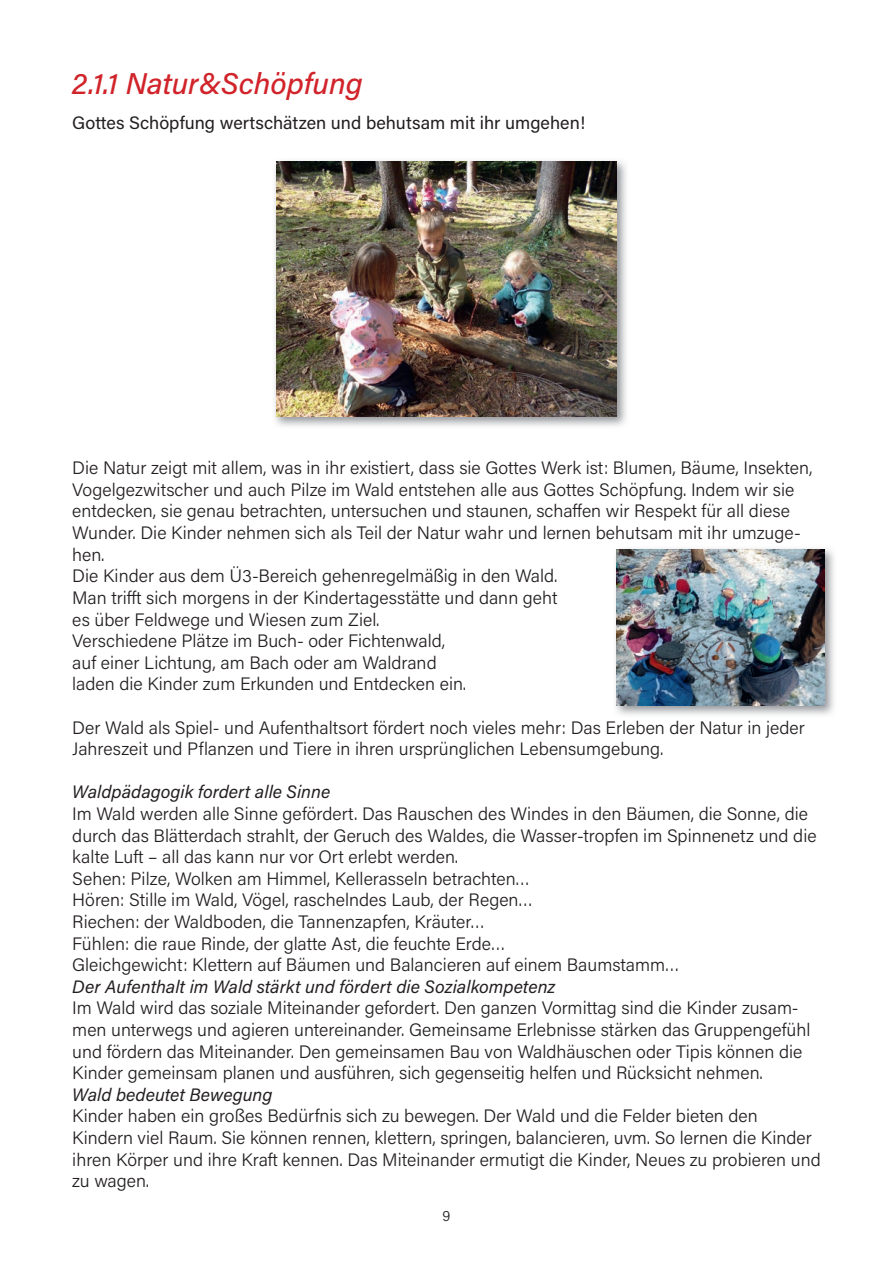
<style>
.page{position:relative;width:893px;height:1263px;background:#fff}
.page>*{position:absolute;margin:0;border:0;box-sizing:border-box;transform-origin:0 0}
.t1{font:italic 500 30px "Acumin Pro";color:#d1232a}
.t2{font:300 18px/21.6px "Acumin Pro";color:#231f20}
.t3{font:italic 18px "Acumin Pro";color:#231f20}
.t4{font:18px "Acumin Pro";color:#231f20}
.t5{font:300 15px "Acumin Pro";color:#231f20}
</style>
<div class="page">
<img style="left:274px;top:160px;width:352px;height:266px">
<img style="left:276px;top:162px;width:341px;height:255px">
<img style="left:615px;top:548px;width:219px;height:167px">
<img style="left:617px;top:550px;width:207px;height:155px">
<h1 class="t1" style="left:72px;top:63px;width:292px">2.1.1 Natur&amp;Schöpfung</h1>
<p class="t4" style="left:72px;top:110px;width:515px">Gottes Schöpfung wertschätzen und behutsam mit ihr umgehen!</p>
<p class="t2" style="left:72px;top:456px;width:742px">Die Natur zeigt mit allem, was in ihr existiert, dass sie Gottes Werk ist: Blumen, Bäume, Insekten, Vogelgezwitscher und auch Pilze im Wald entstehen alle aus Gottes Schöpfung. Indem wir sie entdecken, sie genau betrachten, untersuchen und staunen, scha en wir Respekt für all diese Wunder. Die Kinder nehmen sich als Teil der Natur wahr und lernen behutsam mit ihr umzuge&shy;hen.<br>Die Kinder aus dem Ü3-Bereich gehenregelmäßig in den Wald.<br>Man tri t sich morgens in der Kindertagesstätte und dann geht<br>es über Feldwege und Wiesen zum Ziel.<br>Verschiedene Plätze im Buch- oder Fichtenwald,<br>auf einer Lichtung, am Bach oder am Waldrand<br>laden die Kinder zum Erkunden und Entdecken ein.</p>
<p class="t2" style="left:72px;top:716px;width:734px">Der Wald als Spiel- und Aufenthaltsort fördert noch vieles mehr: Das Erleben der Natur in jeder<br>Jahreszeit und Pflanzen und Tiere in ihren ursprünglichen Lebensumgebung.</p>
<p class="t3" style="left:72px;top:779px;width:260px">Waldpädagogik fordert alle Sinne</p>
<p class="t2" style="left:72px;top:802px;width:746px">Im Wald werden alle Sinne gefördert. Das Rauschen des Windes in den Bäumen, die Sonne, die durch das Blätterdach strahlt, der Geruch des Waldes, die Wasser-tropfen im Spinnenetz und die kalte Luft – all das kann nur vor Ort erlebt werden.<br>Sehen: Pilze, Wolken am Himmel, Kellerasseln betrachten…<br>Hören: Stille im Wald, Vögel, raschelndes Laub, der Regen…<br>Riechen: der Waldboden, die Tannenzapfen, Kräuter…<br>Fühlen: die raue Rinde, der glatte Ast, die feuchte Erde…<br>Gleichgewicht: Klettern auf Bäumen und Balancieren auf einem Baumstamm…</p>
<p class="t3" style="left:72px;top:974px;width:485px">Der Aufenthalt im Wald stärkt und fördert die Sozialkompetenz</p>
<p class="t2" style="left:72px;top:996px;width:740px">Im Wald wird das soziale Miteinander gefordert. Den ganzen Vormittag sind die Kinder zusam&shy;men unterwegs und agieren untereinander. Gemeinsame Erlebnisse stärken das Gruppengefühl und fördern das Miteinander. Den gemeinsamen Bau von Waldhäuschen oder Tipis können die Kinder gemeinsam planen und ausführen, sich gegenseitig helfen und Rücksicht nehmen.</p>
<p class="t3" style="left:72px;top:1082px;width:202px">Wald bedeutet Bewegung</p>
<p class="t2" style="left:72px;top:1104px;width:750px">Kinder haben ein großes Bedürfnis sich zu bewegen. Der Wald und die Felder bieten den Kindern viel Raum. Sie können rennen, klettern, springen, balancieren, uvm. So lernen die Kinder ihren Körper und ihre Kraft kennen. Das Miteinander ermutigt die Kinder, Neues zu probieren und zu wagen.</p>
<p class="t5" style="left:442px;top:1205px;width:9px">9</p>
</div>
